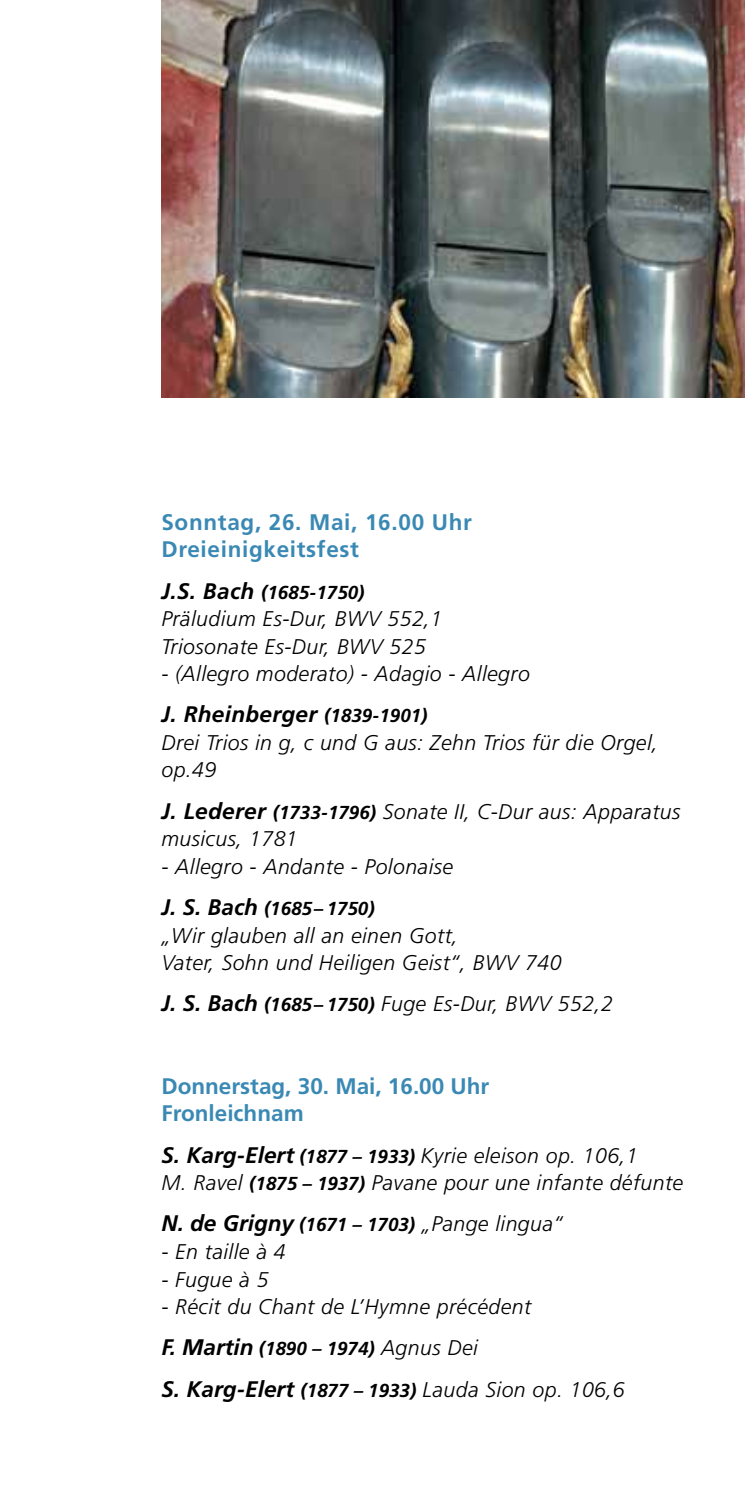
<style>
.page{position:relative;width:745px;height:1489px;background:#fff}
.page>*{position:absolute;margin:0;border:0;box-sizing:border-box;transform-origin:0 0}
.t1{font:700 22.5px/27.5px "Frutiger";letter-spacing:.03em;color:#3a89b4}
.t2{font:700 22.5px/27.5px "Frutiger";color:#3a89b4}
.t3{font:italic 700 22.5px "Frutiger";letter-spacing:.015em;color:#000}
.t4{font:italic 300 21.25px/27.5px "Frutiger";letter-spacing:.02em;color:#000}
.t5{font:italic 700 18.75px "Frutiger";color:#000}
.s1{font-size:22.5px}
.s2{font-size:18.75px}
.s3{font-weight:700;font-size:22.5px}
.s4{font-weight:700;font-size:18.75px}
.s5{font-weight:300;font-size:21.25px}
</style>
<div class="page">
<img style="left:161px;top:0;width:583px;height:397px">
<p class="t1" style="left:161px;top:508px;width:312px">Sonntag, 26. Mai, 16.00 Uhr<br>Dreieinigkeitsfest</p>
<p class="t5" style="left:161px;top:581px;width:204px"><span class="s1">J.S. Bach</span> (1685-1750)</p>
<p class="t4" style="left:161px;top:605px;width:282px">Präludium Es-Dur, BWV 552,1<br>Triosonate Es-Dur, BWV 525</p>
<p class="t4" style="left:161px;top:660px;width:370px">- (Allegro moderato) - Adagio - Allegro</p>
<p class="t3" style="left:161px;top:701px;width:267px">J. Rheinberger <span class="s2">(1839-1901)</span></p>
<p class="t4" style="left:161px;top:728px;width:498px">Drei Trios in g, c und G aus: Zehn Trios für die Orgel, op.49</p>
<p class="t4" style="left:161px;top:797px;width:520px"><span class="s3">J. Lederer</span> <span class="s4">(1733-1796)</span> Sonate II, C-Dur aus: Apparatus musicus, 1781</p>
<p class="t4" style="left:161px;top:852px;width:293px">- Allegro - Andante - Polonaise</p>
<p class="t5" style="left:161px;top:897px;width:215px"><span class="s1">J. S. Bach</span> (1685– 1750)</p>
<p class="t4" style="left:161px;top:921px;width:401px">„Wir glauben all an einen Gott,<br>Vater, Sohn und Heiligen Geist“, BWV 740</p>
<p class="t4" style="left:161px;top:990px;width:452px"><span class="s3">J. S. Bach</span> <span class="s4">(1685– 1750)</span> Fuge Es-Dur, BWV 552,2</p>
<p class="t2" style="left:161px;top:1072px;width:329px">Donnerstag, 30. Mai, 16.00 Uhr<br>Fronleichnam</p>
<p class="t4" style="left:161px;top:1141px;width:523px"><span class="s3">S. Karg-Elert</span> <span class="s4">(1877 – 1933)</span> Kyrie eleison op. 106,1<br>M. Ravel <span class="s4">(1875 – 1937)</span> Pavane pour une infante défunte</p>
<p class="t4" style="left:161px;top:1210px;width:403px"><span class="s3">N. de Grigny</span> <span class="s4">(1671 – 1703)</span> „Pange lingua“</p>
<p class="t4" style="left:161px;top:1237px;width:126px">- En taille à 4</p>
<p class="t4" style="left:161px;top:1265px;width:108px">- Fugue à 5</p>
<p class="t4" style="left:161px;top:1292px;width:371px">- Récit du Chant de L’Hymne précédent</p>
<p class="t5" style="left:161px;top:1337px;width:318px"><span class="s1">F. Martin</span> (1890 – 1974) <span class="s5">Agnus Dei</span></p>
<p class="t4" style="left:161px;top:1375px;width:464px"><span class="s3">S. Karg-Elert</span> <span class="s4">(1877 – 1933)</span> Lauda Sion op. 106,6</p>
</div>
